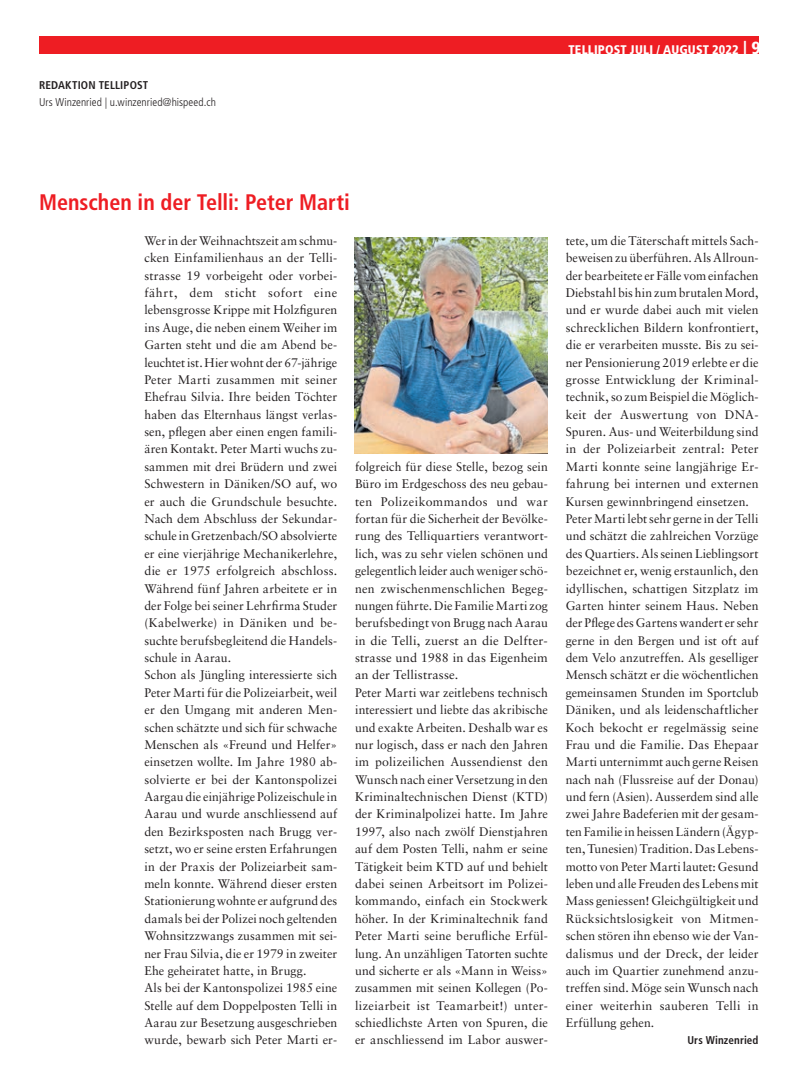
<style>
.page{position:relative;width:798px;height:1081px;background:#fff}
.page>*{position:absolute;margin:0;border:0;box-sizing:border-box;transform-origin:0 0}
.t1{font:700 condensed 22.5px "Frutiger LT Std";color:#ee1d23}
.t2{font:12.5px/17.4px "Sabon";letter-spacing:.01em;color:#231f20}
.t3{font:900 condensed 12.5px "Frutiger LT Std";letter-spacing:.01em;color:#fff}
.t4{font:300 condensed 11.25px "Frutiger LT Std";letter-spacing:.005em;color:#231f20}
.t5{font:700 condensed 11.25px "Frutiger LT Std";letter-spacing:.015em;color:#231f20}
.s1{font-size:17.5px}
</style>
<div class="page">
<div style="left:39px;top:36px;width:719px;height:18px;background:#ee1d23"></div>
<img style="left:355px;top:237px;width:192px;height:217px">
<p class="t5" style="left:39px;top:78px;width:111px">REDAKTION TELLIPOST</p>
<p class="t4" style="left:39px;top:96px;width:178px">Urs Winzenried | u.winzenried@hispeed.ch</p>
<p class="t3" style="left:568px;top:42px;width:194px">TELLIPOST JULI / AUGUST 2022 <span class="s1">| 9</span></p>
<h1 class="t1" style="left:39px;top:189px;width:312px">Menschen in der Telli: Peter Marti</h1>
<p class="t2" style="left:144px;top:232px;width:194px">Wer in der Weihnachtszeit am schmu&shy;cken Einfamilienhaus an der Telli&shy;strasse 19 vorbeigeht oder vorbei&shy;fährt, dem sticht sofort eine lebensgrosse Krippe mit Holzfiguren ins Auge, die neben einem Weiher im Garten steht und die am Abend be&shy;leuchtet ist. Hier wohnt der 67-jährige Peter Marti zusammen mit seiner Ehefrau Silvia. Ihre beiden Töchter haben das Elternhaus längst verlas&shy;sen, pflegen aber einen engen famili&shy;ären Kontakt. Peter Marti wuchs zu&shy;sammen mit drei Brüdern und zwei Schwestern in Däniken/SO auf, wo er auch die Grundschule besuchte.<br>Nach dem Abschluss der Sekundar&shy;schule in Gretzenbach/SO absolvierte er eine vierjährige Mechanikerlehre, die er 1975 erfolgreich abschloss.<br>Während fünf Jahren arbeitete er in der Folge bei seiner Lehrfirma Studer (Kabelwerke) in Däniken und be&shy;suchte berufsbegleitend die Handels&shy;schule in Aarau.<br>Schon als Jüngling interessierte sich Peter Marti für die Polizeiarbeit, weil er den Umgang mit anderen Men&shy;schen schätzte und sich für schwache Menschen als «Freund und Helfer» einsetzen wollte. Im Jahre 1980 ab&shy;solvierte er bei der Kantonspolizei Aargau die einjährige Polizeischule in Aarau und wurde anschliessend auf den Bezirksposten nach Brugg ver&shy;setzt, wo er seine ersten Erfahrungen in der Praxis der Polizeiarbeit sam&shy;meln konnte. Während dieser ersten Stationierung wohnte er aufgrund des damals bei der Polizei noch geltenden Wohnsitzzwangs zusammen mit sei&shy;ner Frau Silvia, die er 1979 in zweiter Ehe geheiratet hatte, in Brugg.<br>Als bei der Kantonspolizei 1985 eine Stelle auf dem Doppelposten Telli in Aarau zur Besetzung ausgeschrieben wurde, bewarb sich Peter Marti er-</p>
<p class="t2" style="left:355px;top:458px;width:194px">folgreich für diese Stelle, bezog sein Büro im Erdgeschoss des neu gebau&shy;ten Polizeikommandos und war fortan für die Sicherheit der Bevölke&shy;rung des Telliquartiers verantwort&shy;lich, was zu sehr vielen schönen und gelegentlich leider auch weniger schö&shy;nen zwischenmenschlichen Begeg&shy;nungen führte. Die Familie Marti zog berufsbedingt von Brugg nach Aarau in die Telli, zuerst an die Delfter&shy;strasse und 1988 in das Eigenheim an der Tellistrasse.<br>Peter Marti war zeitlebens technisch interessiert und liebte das akribische und exakte Arbeiten. Deshalb war es nur logisch, dass er nach den Jahren im polizeilichen Aussendienst den Wunsch nach einer Versetzung in den Kriminaltechnischen Dienst (KTD) der Kriminalpolizei hatte. Im Jahre 1997, also nach zwölf Dienstjahren auf dem Posten Telli, nahm er seine Tätigkeit beim KTD auf und behielt dabei seinen Arbeitsort im Polizei&shy;kommando, einfach ein Stockwerk höher. In der Kriminaltechnik fand Peter Marti seine berufliche Erfül&shy;lung. An unzähligen Tatorten suchte und sicherte er als «Mann in Weiss» zusammen mit seinen Kollegen (Po&shy;lizeiarbeit ist Teamarbeit!) unter&shy;schiedlichste Arten von Spuren, die er anschliessend im Labor auswer-</p>
<p class="t2" style="left:565px;top:232px;width:194px">tete, um die Täterschaft mittels Sach&shy;beweisen zu überführen. Als Allroun&shy;der bearbeitete er Fälle vom einfachen Diebstahl bis hin zum brutalen Mord, und er wurde dabei auch mit vielen schrecklichen Bildern konfrontiert, die er verarbeiten musste. Bis zu sei&shy;ner Pensionierung 2019 erlebte er die grosse Entwicklung der Kriminal&shy;technik, so zum Beispiel die Möglich&shy;keit der Auswertung von DNA-Spuren. Aus- und Weiterbildung sind in der Polizeiarbeit zentral: Peter Marti konnte seine langjährige Er&shy;fahrung bei internen und externen Kursen gewinnbringend einsetzen.<br>Peter Marti lebt sehr gerne in der Telli und schätzt die zahlreichen Vorzüge des Quartiers. Als seinen Lieblingsort bezeichnet er, wenig erstaunlich, den idyllischen, schattigen Sitzplatz im Garten hinter seinem Haus. Neben der Pflege des Gartens wandert er sehr gerne in den Bergen und ist oft auf dem Velo anzutreffen. Als geselliger Mensch schätzt er die wöchentlichen gemeinsamen Stunden im Sportclub Däniken, und als leidenschaftlicher Koch bekocht er regelmässig seine Frau und die Familie. Das Ehepaar Marti unternimmt auch gerne Reisen nach nah (Flussreise auf der Donau) und fern (Asien). Ausserdem sind alle zwei Jahre Badeferien mit der gesam&shy;ten Familie in heissen Ländern (Ägyp&shy;ten, Tunesien) Tradition. Das Lebens&shy;motto von Peter Marti lautet: Gesund leben und alle Freuden des Lebens mit Mass geniessen! Gleichgültigkeit und Rücksichtslosigkeit von Mitmen&shy;schen stören ihn ebenso wie der Van&shy;dalismus und der Dreck, der leider auch im Quartier zunehmend anzu&shy;treffen sind. Möge sein Wunsch nach einer weiterhin sauberen Telli in Erfüllung gehen.</p>
<p class="t5" style="left:687px;top:1034px;width:73px">Urs Winzenried</p>
</div>
